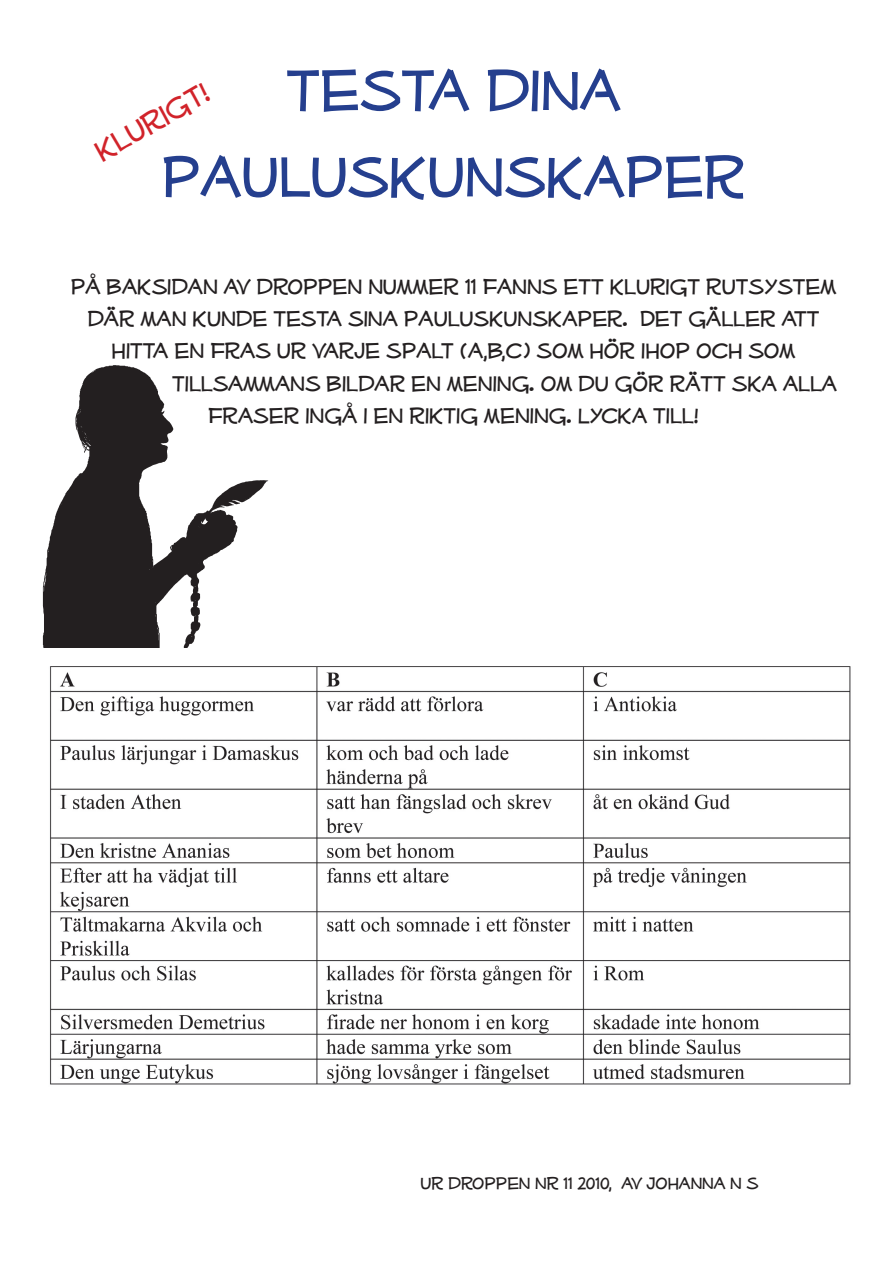
<style>
.page{position:relative;width:893px;height:1263px;background:#fff}
.page>*{position:absolute;margin:0;border:0;box-sizing:border-box;transform-origin:0 0}
.t1{font:72px/86.4px "Mufferaw";color:#253f8e;text-align:center}
.t2{font:36px "Mufferaw";color:#d1232a}
.t3{font:27px "Mufferaw";color:#231f20}
.t4{font:21px "Mufferaw";color:#231f20}
</style>
<div class="page">
<img style="left:48px;top:647px;width:803px;height:438px">
<img style="left:42px;top:365px;width:227px;height:282px">
<h1 class="t1" style="left:162px;top:46px;width:585px">testa dina pauluskunskaper</h1>
<h2 class="t2" style="left:88px;top:138px;width:128px;rotate:-30deg">klurigt!</h2>
<p class="t3" style="left:71px;top:273px;width:767px">på baksidan av droppen nummer 11 fanns ett klurigt rutsystem</p>
<p class="t3" style="left:87px;top:305px;width:733px">där man kunde testa sina pauluskunskaper. Det gäller att</p>
<p class="t3" style="left:112px;top:337px;width:685px">hitta en fras ur varje spalt (a,b,c) som hör ihop och som</p>
<p class="t3" style="left:172px;top:370px;width:666px">tillsammans bildar en mening. om du gör rätt ska alla</p>
<p class="t3" style="left:208px;top:402px;width:492px">fraser ingå i en riktig mening. Lycka till!</p>
<p class="t4" style="left:421px;top:1172px;width:340px">ur droppen nr 11 2010, av Johanna n s</p>
</div>
